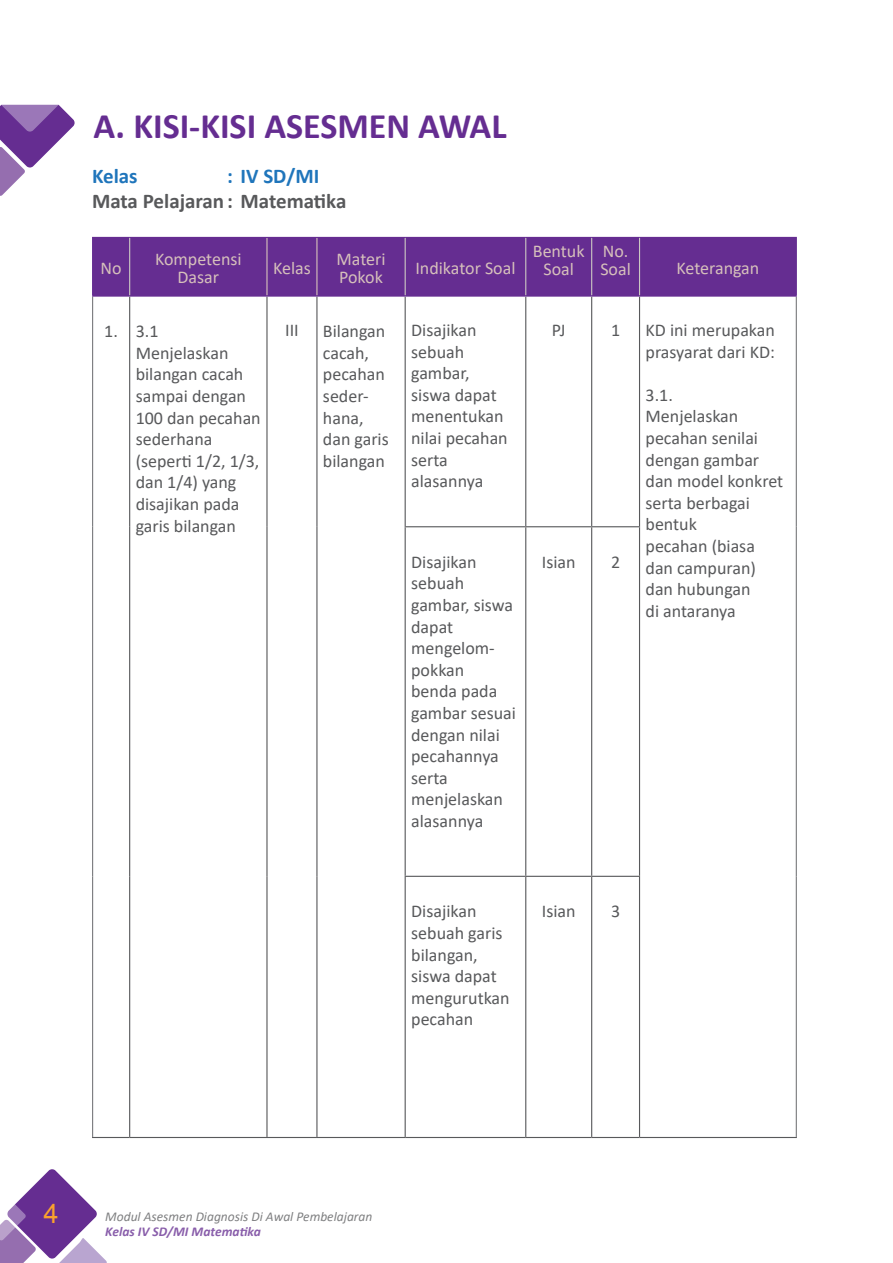
<style>
.page{position:relative;width:893px;height:1263px;background:#fff}
.page>*{position:absolute;margin:0;border:0;box-sizing:border-box;transform-origin:0 0}
.t1{font:700 36px "Calibri";color:#652d91}
.t2{font:27px "Helvetica";color:#faa22c}
.t3{font:700 21px "Calibri";color:#58595b}
.t4{font:700 21px "Calibri";color:#1f75bb}
.t5{font:18px/21.6px "Calibri";color:#58595b}
.t6{font:18px/18px "Calibri";color:#d6c0bb;text-align:center}
.t7{font:italic 13.5px "Calibri";color:#58595b}
.t8{font:italic 700 13.5px "Calibri";color:#652d91}
</style>
<div class="page">
<svg style="left:0;top:1169px;width:107px;height:94px"></svg>
<div style="left:93px;top:238px;width:703px;height:57px;background:#652d91"></div>
<hr style="left:92px;top:297px;width:1px;height:230px;background:#797a7d">
<hr style="left:92px;top:527px;width:1px;height:349px;background:#797a7d">
<hr style="left:92px;top:876px;width:1px;height:261px;background:#797a7d">
<hr style="left:129px;top:297px;width:1px;height:230px;background:#58595b">
<hr style="left:266px;top:297px;width:2px;height:230px;background:#58595b">
<hr style="left:316px;top:297px;width:1px;height:230px;background:#58595b">
<hr style="left:405px;top:297px;width:1px;height:229px;background:#58595b">
<hr style="left:525px;top:297px;width:1px;height:229px;background:#58595b">
<hr style="left:591px;top:297px;width:1px;height:229px;background:#58595b">
<hr style="left:129px;top:527px;width:1px;height:349px;background:#58595b">
<hr style="left:266px;top:527px;width:2px;height:349px;background:#58595b">
<hr style="left:316px;top:527px;width:1px;height:349px;background:#58595b">
<hr style="left:405px;top:526px;width:121px;height:1px;background:#58595b">
<hr style="left:405px;top:527px;width:1px;height:349px;background:#58595b">
<hr style="left:526px;top:526px;width:66px;height:1px;background:#58595b">
<hr style="left:525px;top:527px;width:1px;height:349px;background:#58595b">
<hr style="left:592px;top:526px;width:48px;height:1px;background:#58595b">
<hr style="left:591px;top:527px;width:1px;height:349px;background:#58595b">
<hr style="left:129px;top:876px;width:1px;height:261px;background:#58595b">
<hr style="left:266px;top:876px;width:2px;height:261px;background:#58595b">
<hr style="left:316px;top:876px;width:1px;height:261px;background:#58595b">
<hr style="left:405px;top:876px;width:121px;height:1px;background:#58595b">
<hr style="left:405px;top:877px;width:1px;height:260px;background:#58595b">
<hr style="left:526px;top:876px;width:66px;height:1px;background:#58595b">
<hr style="left:525px;top:877px;width:1px;height:260px;background:#58595b">
<hr style="left:592px;top:876px;width:48px;height:1px;background:#58595b">
<hr style="left:591px;top:877px;width:1px;height:260px;background:#58595b">
<hr style="left:92px;top:1137px;width:38px;height:1px;background:#58595b">
<hr style="left:130px;top:1137px;width:137px;height:1px;background:#58595b">
<hr style="left:267px;top:1137px;width:50px;height:1px;background:#58595b">
<hr style="left:317px;top:1137px;width:88px;height:1px;background:#58595b">
<hr style="left:405px;top:1137px;width:121px;height:1px;background:#58595b">
<hr style="left:526px;top:1137px;width:66px;height:1px;background:#58595b">
<hr style="left:592px;top:1137px;width:47px;height:1px;background:#58595b">
<hr style="left:639px;top:297px;width:1px;height:229px;background:#58595b">
<hr style="left:639px;top:527px;width:1px;height:349px;background:#58595b">
<hr style="left:639px;top:877px;width:1px;height:260px;background:#58595b">
<hr style="left:639px;top:1137px;width:158px;height:1px;background:#58595b">
<hr style="left:796px;top:297px;width:1px;height:230px;background:#797a7d">
<hr style="left:796px;top:527px;width:1px;height:349px;background:#797a7d">
<hr style="left:796px;top:876px;width:1px;height:261px;background:#797a7d">
<hr style="left:129px;top:238px;width:1px;height:57px;background:#ccc7c3">
<hr style="left:405px;top:238px;width:1px;height:57px;background:#ccc7c3">
<hr style="left:525px;top:238px;width:1px;height:57px;background:#ccc7c3">
<hr style="left:591px;top:238px;width:1px;height:57px;background:#ccc7c3">
<hr style="left:639px;top:238px;width:1px;height:57px;background:#ccc7c3">
<hr style="left:266px;top:238px;width:2px;height:57px;background:#d6c0bb">
<hr style="left:316px;top:238px;width:1px;height:57px;background:#d6c0bb">
<hr style="left:92px;top:237px;width:38px;height:1px;background:#652d91">
<hr style="left:92px;top:238px;width:1px;height:57px;background:#652d91">
<hr style="left:130px;top:237px;width:137px;height:1px;background:#652d91">
<hr style="left:267px;top:237px;width:50px;height:1px;background:#652d91">
<hr style="left:317px;top:237px;width:88px;height:1px;background:#652d91">
<hr style="left:405px;top:237px;width:121px;height:1px;background:#652d91">
<hr style="left:526px;top:237px;width:66px;height:1px;background:#652d91">
<hr style="left:592px;top:237px;width:47px;height:1px;background:#652d91">
<hr style="left:639px;top:237px;width:158px;height:1px;background:#652d91">
<hr style="left:796px;top:238px;width:1px;height:57px;background:#652d91">
<hr style="left:92px;top:295px;width:38px;height:2px;background:#652d91">
<hr style="left:130px;top:295px;width:137px;height:2px;background:#652d91">
<hr style="left:267px;top:295px;width:50px;height:2px;background:#652d91">
<hr style="left:317px;top:295px;width:88px;height:2px;background:#652d91">
<hr style="left:405px;top:295px;width:121px;height:2px;background:#652d91">
<hr style="left:526px;top:295px;width:66px;height:2px;background:#652d91">
<hr style="left:592px;top:295px;width:47px;height:2px;background:#652d91">
<hr style="left:639px;top:295px;width:158px;height:2px;background:#652d91">
<svg style="left:0;top:105px;width:75px;height:91px"></svg>
<h1 class="t1" style="left:94px;top:100px;width:415px">A. KISI-KISI ASESMEN AWAL</h1>
<p class="t4" style="left:92px;top:161px;width:47px">Kelas</p>
<p class="t4" style="left:227px;top:161px;width:94px">: IV SD/MI</p>
<p class="t3" style="left:92px;top:187px;width:256px">Mata Pelajaran : Matematika</p>
<p class="t6" style="left:101px;top:258px;width:23px">No</p>
<p class="t6" style="left:155px;top:249px;width:88px">Kompetensi<br>Dasar</p>
<p class="t6" style="left:273px;top:258px;width:39px">Kelas</p>
<p class="t6" style="left:337px;top:249px;width:51px;text-align:left">Materi<br>Pokok</p>
<p class="t6" style="left:415px;top:258px;width:102px">Indikator Soal</p>
<p class="t6" style="left:533px;top:241px;width:53px">Bentuk<br>Soal</p>
<p class="t6" style="left:600px;top:241px;width:32px;text-align:left">No.<br>Soal</p>
<p class="t6" style="left:676px;top:258px;width:84px">Keterangan</p>
<p class="t5" style="left:136px;top:320px;width:127px;text-indent:-31px">1. 3.1<br>Menjelaskan bilangan cacah sampai dengan<br>100 dan pecahan sederhana (seperti 1/2, 1/3, dan 1/4) yang disajikan pada garis bilangan</p>
<p class="t5" style="left:285px;top:319px;width:15px">III</p>
<p class="t5" style="left:323px;top:320px;width:67px">Bilangan cacah, pecahan seder&shy;hana, dan garis bilangan</p>
<p class="t5" style="left:411px;top:319px;width:98px">Disajikan sebuah gambar, siswa dapat menentukan nilai pecahan serta alasannya</p>
<p class="t5" style="left:552px;top:319px;width:15px">PJ</p>
<p class="t5" style="left:611px;top:319px;width:11px">1</p>
<p class="t5" style="left:646px;top:319px;width:131px">KD ini merupakan prasyarat dari KD:</p>
<p class="t5" style="left:646px;top:384px;width:139px">3.1.<br>Menjelaskan pecahan senilai dengan gambar dan model konkret serta berbagai bentuk<br>pecahan (biasa dan campuran) dan hubungan<br>di antaranya</p>
<p class="t5" style="left:411px;top:551px;width:106px">Disajikan sebuah gambar, siswa dapat mengelom&shy;pokkan<br>benda pada gambar sesuai dengan nilai pecahannya serta menjelaskan alasannya</p>
<p class="t5" style="left:542px;top:551px;width:35px">Isian</p>
<p class="t5" style="left:611px;top:551px;width:11px">2</p>
<p class="t5" style="left:411px;top:900px;width:100px">Disajikan sebuah garis bilangan, siswa dapat mengurutkan pecahan</p>
<p class="t5" style="left:542px;top:900px;width:35px">Isian</p>
<p class="t5" style="left:611px;top:900px;width:11px">3</p>
<h2 class="t2" style="left:43px;top:1197px;width:17px">4</h2>
<p class="t7" style="left:105px;top:1207px;width:269px">Modul Asesmen Diagnosis Di Awal Pembelajaran</p>
<p class="t8" style="left:105px;top:1222px;width:157px">Kelas IV SD/MI Matematika</p>
</div>
